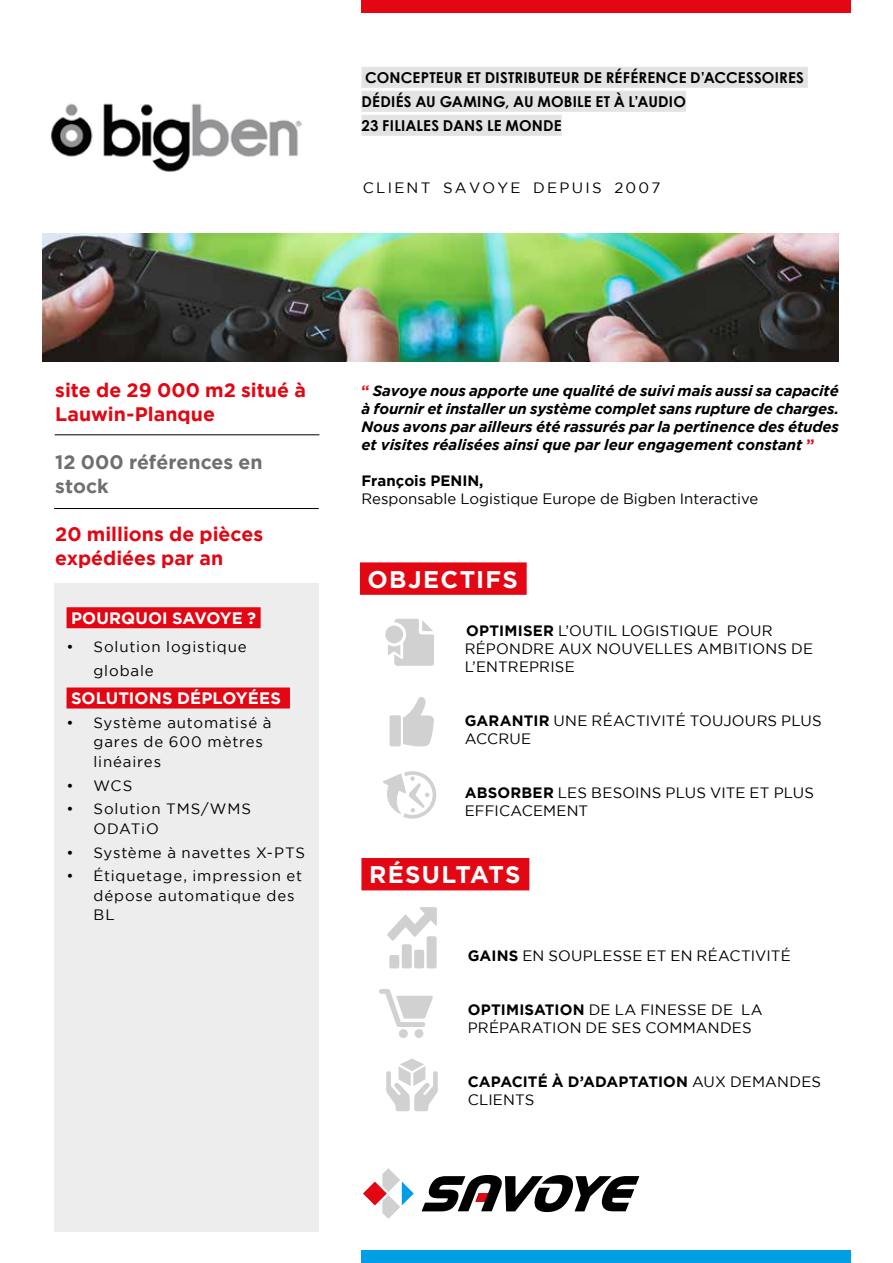
<style>
.page{position:relative;width:893px;height:1263px;background:#fff}
.page>*{position:absolute;margin:0;border:0;box-sizing:border-box;transform-origin:0 0}
.t1{font:700 24px "Gotham";letter-spacing:.055em;color:#fff}
.t2{font:700 19.5px/24px "Gotham";color:#e30613}
.t3{font:700 19.5px/24px "Gotham";color:#706f6f}
.t4{font:700 16.5px "Gotham";letter-spacing:.01em;color:#fff}
.t5{font:15px/18px "Gotham";letter-spacing:.02em;color:#000}
.t6{font:italic 700 15px/18px "Gotham";color:#000;text-align:justify}
.t7{font:700 15px/24px "Century Gothic";letter-spacing:.015em;color:#000}
.t8{font:15px/19.5px "Gotham";letter-spacing:.055em;color:#000}
.t9{font:700 15px/18px "Gotham";color:#000}
.t10{font:15px "Gotham";color:#000}
.t11{font:15px/19.5px "Gotham";letter-spacing:.06em;color:#000}
.t12{font:15px "Gotham";letter-spacing:.15em;color:#000}
.t13{font:15px "Gotham";letter-spacing:.05em;color:#000}
.s1{font-style:normal;color:#e30613}
.s2{font-weight:700}
.s3{font-weight:400}
</style>
<div class="page">
<img style="left:43px;top:234px;width:796px;height:127px">
<img style="left:50px;top:103px;width:252px;height:69px">
<div style="left:361px;top:67px;width:447px;height:21px;background:#e4e3e3"></div>
<div style="left:361px;top:91px;width:325px;height:21px;background:#e4e3e3"></div>
<div style="left:361px;top:115px;width:201px;height:21px;background:#e4e3e3"></div>
<div style="left:361px;top:0;width:489px;height:13px;background:#e30613"></div>
<div style="left:361px;top:1250px;width:489px;height:13px;background:#009ee4"></div>
<svg style="left:422px;top:1175px;width:217px;height:37px"></svg>
<svg style="left:363px;top:1168px;width:51px;height:51px"></svg>
<svg style="left:387px;top:907px;width:50px;height:34px"></svg>
<div style="left:389px;top:955px;width:10px;height:13px;background:#d0d0d0;border-radius:2px"></div>
<div style="left:402px;top:944px;width:10px;height:24px;background:#d0d0d0;border-radius:2px"></div>
<div style="left:427px;top:936px;width:10px;height:32px;background:#d0d0d0;border-radius:2px"></div>
<div style="left:414px;top:950px;width:10px;height:18px;background:#d0d0d0;border-radius:2px"></div>
<div style="left:360px;top:562px;width:167px;height:33px;background:#e30613"></div>
<div style="left:361px;top:858px;width:168px;height:32px;background:#e30613"></div>
<div style="left:54px;top:583px;width:265px;height:649px;background:#ededed"></div>
<div style="left:67px;top:607px;width:194px;height:21px;background:#e30613"></div>
<div style="left:67px;top:687px;width:223px;height:21px;background:#e30613"></div>
<hr style="left:55px;top:434px;width:264px;height:1px;background:#000">
<hr style="left:54px;top:508px;width:265px;height:1px;background:#000">
<svg style="left:385px;top:619px;width:49px;height:47px"></svg>
<hr style="left:408px;top:650px;width:20px;height:2px;background:#d1d1d1">
<svg style="left:403px;top:697px;width:31px;height:49px"></svg>
<div style="left:390px;top:715px;width:11px;height:31px;background:#d1d1d1;border-radius:2px"></div>
<svg style="left:383px;top:771px;width:53px;height:48px"></svg>
<svg style="left:379px;top:989px;width:54px;height:49px"></svg>
<svg style="left:386px;top:1058px;width:52px;height:53px"></svg>
<p class="t7" style="left:361px;top:66px;width:444px">CONCEPTEUR ET DISTRIBUTEUR DE RÉFÉRENCE D’ACCESSOIRES<br>DÉDIÉS AU GAMING, AU MOBILE ET À L’AUDIO<br>23 FILIALES DANS LE MONDE</p>
<p class="t12" style="left:363px;top:181px;width:299px">CLIENT SAVOYE DEPUIS 2007</p>
<h2 class="t2" style="left:55px;top:379px;width:252px">site de 29 000 m2 situé à<br>Lauwin-Planque</h2>
<h2 class="t3" style="left:55px;top:451px;width:209px">12 000 références en stock</h2>
<h2 class="t2" style="left:55px;top:523px;width:209px">20 millions de pièces expédiées par an</h2>
<p class="t4" style="left:71px;top:611px;width:187px">POURQUOI SAVOYE ?</p>
<p class="t8" style="left:94px;top:635px;width:155px;line-height:24px;text-indent:-27px">• Solution logistique globale</p>
<p class="t4" style="left:71px;top:691px;width:212px">SOLUTIONS DÉPLOYÉES</p>
<p class="t8" style="left:94px;top:713px;width:179px;text-indent:-27px">• Système automatisé à gares de 600 mètres linéaires</p>
<p class="t5" style="left:67px;top:777px;width:67px">• WCS</p>
<p class="t8" style="left:94px;top:800px;width:159px;text-indent:-27px">• Solution TMS/WMS<br>ODATiO</p>
<p class="t13" style="left:67px;top:845px;width:240px">• Système à navettes X-PTS</p>
<p class="t11" style="left:94px;top:867px;width:210px;text-indent:-27px">• Étiquetage, impression et dépose automatique des<br>BL</p>
<p class="t6" style="left:361px;top:383px;width:479px"><span class="s1">“</span> Savoye nous apporte une qualité de suivi mais aussi sa capacité à fournir et installer un système complet sans rupture de charges.<br>Nous avons par ailleurs été rassurés par la pertinence des études et visites réalisées ainsi que par leur engagement constant <span class="s1">”</span></p>
<p class="t9" style="left:361px;top:472px;width:124px">François PENIN,</p>
<p class="t10" style="left:361px;top:492px;width:398px">Responsable Logistique Europe de Bigben Interactive</p>
<h1 class="t1" style="left:368px;top:569px;width:152px">OBJECTIFS</h1>
<p class="t5" style="left:465px;top:622px;width:350px"><span class="s2">OPTIMISER</span> L’OUTIL LOGISTIQUE POUR<br>RÉPONDRE AUX NOUVELLES AMBITIONS DE<br>L’ENTREPRISE</p>
<p class="t5" style="left:465px;top:712px;width:358px"><span class="s2">GARANTIR</span> UNE RÉACTIVITÉ TOUJOURS PLUS<br>ACCRUE</p>
<p class="t5" style="left:465px;top:784px;width:351px"><span class="s2">ABSORBER</span> LES BESOINS PLUS VITE ET PLUS<br>EFFICACEMENT</p>
<h1 class="t1" style="left:369px;top:865px;width:153px">RÉSULTATS</h1>
<p class="t5" style="left:468px;top:948px;width:324px"><span class="s2">GAINS</span> EN SOUPLESSE ET EN RÉACTIVITÉ</p>
<p class="t5" style="left:468px;top:1002px;width:297px"><span class="s2">OPTIMISATION</span> DE LA FINESSE DE LA<br>PRÉPARATION DE SES COMMANDES</p>
<p class="t9" style="left:468px;top:1074px;width:355px">CAPACITÉ À D’ADAPTATION <span class="s3">AUX DEMANDES<br>CLIENTS</span></p>
</div>
